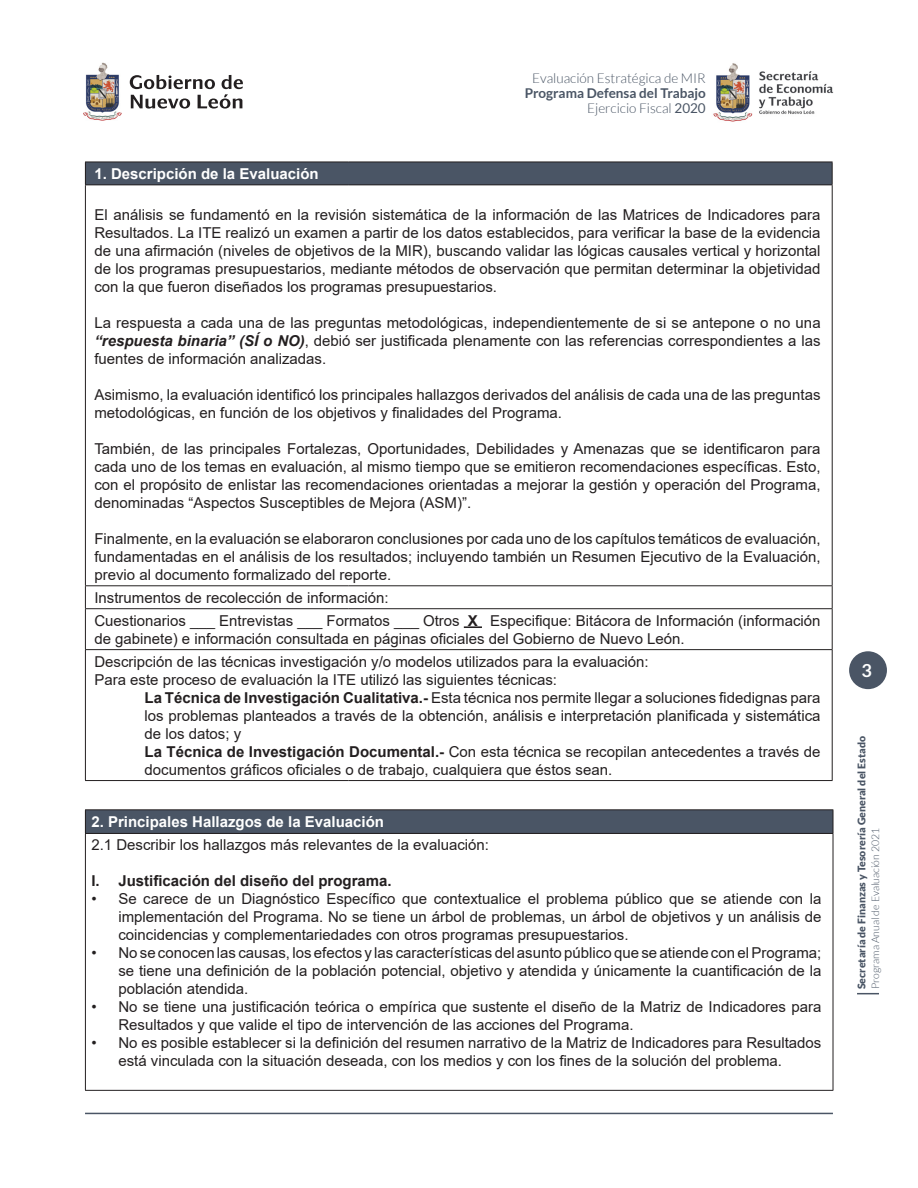
<style>
.page{position:relative;width:918px;height:1188px;background:#fff}
.page>*{position:absolute;margin:0;border:0;box-sizing:border-box;transform-origin:0 0}
.t1{font:700 18px "Lato";color:#fff}
.t2{font:15px/18px "Arial";color:#231f20;text-align:justify}
.t3{font:700 15px "Arial";color:#fff}
.t4{font:700 15px "Arial";color:#231f20}
.t5{font:700 13.5px/15px "Lato";color:#4a5565;text-align:right}
.t6{font:300 13.5px "Lato";color:#4a5565}
.t7{font:900 10.5px "Lato";color:#4a5565}
.t8{font:300 10.5px "Lato";color:#4a5565}
.s1{font-weight:300}
.s2{font-weight:400}
.s3{font-weight:700;font-style:italic}
.s4{font-weight:700}
</style>
<div class="page">
<svg style="left:857px;top:993px;width:22px;height:1px"></svg>
<div style="left:849px;top:651px;width:38px;height:38px;background:#4a5565;border-radius:50%"></div>
<hr style="left:85px;top:1113px;width:748px;height:1px;background:#4a5565">
<img style="left:713px;top:63px;width:121px;height:59px">
<svg style="left:130px;top:75px;width:113px;height:34px"></svg>
<img style="left:84px;top:63px;width:38px;height:58px">
<div style="left:85px;top:162px;width:747px;height:23px;background:#4a5565"></div>
<hr style="left:85px;top:162px;width:264px;height:1px;background:#231f20">
<svg style="left:85px;top:162px;width:1px;height:22px"></svg>
<hr style="left:349px;top:162px;width:484px;height:1px;background:#231f20">
<svg style="left:832px;top:162px;width:1px;height:22px"></svg>
<hr style="left:85px;top:184px;width:264px;height:1px;background:#231f20">
<hr style="left:349px;top:184px;width:484px;height:1px;background:#231f20">
<hr style="left:85px;top:185px;width:1px;height:400px;background:#231f20">
<hr style="left:832px;top:185px;width:1px;height:400px;background:#231f20">
<hr style="left:85px;top:585px;width:264px;height:1px;background:#231f20">
<svg style="left:85px;top:586px;width:1px;height:22px"></svg>
<hr style="left:349px;top:585px;width:484px;height:1px;background:#231f20">
<svg style="left:832px;top:586px;width:1px;height:22px"></svg>
<hr style="left:85px;top:608px;width:264px;height:1px;background:#231f20">
<hr style="left:85px;top:609px;width:1px;height:40px;background:#231f20">
<hr style="left:349px;top:608px;width:484px;height:1px;background:#231f20">
<hr style="left:832px;top:609px;width:1px;height:40px;background:#231f20">
<hr style="left:85px;top:649px;width:264px;height:1px;background:#231f20">
<hr style="left:85px;top:650px;width:1px;height:130px;background:#231f20">
<hr style="left:349px;top:649px;width:484px;height:1px;background:#231f20">
<hr style="left:832px;top:650px;width:1px;height:130px;background:#231f20">
<hr style="left:85px;top:780px;width:264px;height:1px;background:#231f20">
<hr style="left:349px;top:780px;width:484px;height:1px;background:#231f20">
<svg style="left:464px;top:626px;width:18px;height:2px"></svg>
<div style="left:85px;top:810px;width:748px;height:23px;background:#4a5565"></div>
<hr style="left:85px;top:809px;width:748px;height:1px;background:#231f20">
<hr style="left:85px;top:833px;width:748px;height:1px;background:#231f20">
<hr style="left:85px;top:1090px;width:748px;height:1px;background:#231f20">
<svg style="left:85px;top:810px;width:1px;height:23px"></svg>
<hr style="left:85px;top:834px;width:1px;height:256px;background:#231f20">
<svg style="left:833px;top:810px;width:1px;height:23px"></svg>
<hr style="left:833px;top:834px;width:1px;height:256px;background:#231f20">
<p class="t6" style="left:532px;top:71px;width:175px">Evaluación Estratégica de MIR</p>
<p class="t5" style="left:525px;top:86px;width:183px">Programa Defensa del Trabajo<br><span class="s1">Ejercicio Fiscal</span> <span class="s2">2020</span></p>
<p class="t3" style="left:94px;top:163px;width:226px">1. Descripción de la Evaluación</p>
<p class="t2" style="left:94px;top:205px;width:728px">El análisis se fundamentó en la revisión sistemática de la información de las Matrices de Indicadores para Resultados. La ITE realizó un examen a partir de los datos establecidos, para verificar la base de la evidencia de una afirmación (niveles de objetivos de la MIR), buscando validar las lógicas causales vertical y horizontal de los programas presupuestarios, mediante métodos de observación que permitan determinar la objetividad con la que fueron diseñados los programas presupuestarios.</p>
<p class="t2" style="left:94px;top:313px;width:728px">La respuesta a cada una de las preguntas metodológicas, independientemente de si se antepone o no una <span class="s3">“respuesta binaria” (SÍ o NO)</span>, debió ser justificada plenamente con las referencias correspondientes a las fuentes de información analizadas.</p>
<p class="t2" style="left:94px;top:385px;width:728px">Asimismo, la evaluación identificó los principales hallazgos derivados del análisis de cada una de las preguntas metodológicas, en función de los objetivos y finalidades del Programa.</p>
<p class="t2" style="left:94px;top:439px;width:728px">También, de las principales Fortalezas, Oportunidades, Debilidades y Amenazas que se identificaron para cada uno de los temas en evaluación, al mismo tiempo que se emitieron recomendaciones específicas. Esto, con el propósito de enlistar las recomendaciones orientadas a mejorar la gestión y operación del Programa, denominadas “Aspectos Susceptibles de Mejora (ASM)”.</p>
<p class="t2" style="left:94px;top:529px;width:728px">Finalmente, en la evaluación se elaboraron conclusiones por cada uno de los capítulos temáticos de evaluación, fundamentadas en el análisis de los resultados; incluyendo también un Resumen Ejecutivo de la Evaluación, previo al documento formalizado del reporte.</p>
<p class="t2" style="left:94px;top:588px;width:296px">Instrumentos de recolección de información:</p>
<p class="t2" style="left:94px;top:611px;width:728px">Cuestionarios ___ Entrevistas ___ Formatos ___ Otros <span class="s4">X</span> Especifique: Bitácora de Información (información de gabinete) e información consultada en páginas oficiales del Gobierno de Nuevo León.</p>
<p class="t2" style="left:94px;top:652px;width:556px">Descripción de las técnicas investigación y/o modelos utilizados para la evaluación:</p>
<p class="t2" style="left:94px;top:670px;width:464px">Para este proceso de evaluación la ITE utilizó las siguientes técnicas:</p>
<p class="t2" style="left:145px;top:688px;width:678px"><span class="s4">La Técnica de Investigación Cualitativa.-</span> Esta técnica nos permite llegar a soluciones fidedignas para los problemas planteados a través de la obtención, análisis e interpretación planificada y sistemática de los datos; y</p>
<p class="t2" style="left:145px;top:742px;width:678px"><span class="s4">La Técnica de Investigación Documental.-</span> Con esta técnica se recopilan antecedentes a través de documentos gráficos oficiales o de trabajo, cualquiera que éstos sean.</p>
<p class="t3" style="left:91px;top:811px;width:294px">2. Principales Hallazgos de la Evaluación</p>
<p class="t2" style="left:91px;top:836px;width:399px">2.1 Describir los hallazgos más relevantes de la evaluación:</p>
<p class="t4" style="left:91px;top:871px;width:302px">I. Justificación del diseño del programa.</p>
<p class="t2" style="left:118px;top:890px;width:705px;text-indent:-27px">• Se carece de un Diagnóstico Específico que contextualice el problema público que se atiende con la implementación del Programa. No se tiene un árbol de problemas, un árbol de objetivos y un análisis de coincidencias y complementariedades con otros programas presupuestarios.</p>
<p class="t2" style="left:118px;top:944px;width:705px;text-indent:-27px">• No se conocen las causas, los efectos y las características del asunto público que se atiende con el Programa; se tiene una definición de la población potencial, objetivo y atendida y únicamente la cuantificación de la población atendida.</p>
<p class="t2" style="left:118px;top:998px;width:705px;text-indent:-27px">• No se tiene una justificación teórica o empírica que sustente el diseño de la Matriz de Indicadores para<br>Resultados y que valide el tipo de intervención de las acciones del Programa.</p>
<p class="t2" style="left:118px;top:1034px;width:705px;text-indent:-27px">• No es posible establecer si la definición del resumen narrativo de la Matriz de Indicadores para Resultados está vinculada con la situación deseada, con los medios y con los fines de la solución del problema.</p>
<p class="t1" style="left:862px;top:661px;width:12px">3</p>
<p class="t7" style="left:856px;top:989px;width:255px;rotate:-90deg">Secretaría de Finanzas y Tesorería General del Estado</p>
<p class="t8" style="left:870px;top:989px;width:163px;rotate:-90deg">Programa Anual de Evaluación 2021</p>
</div>
